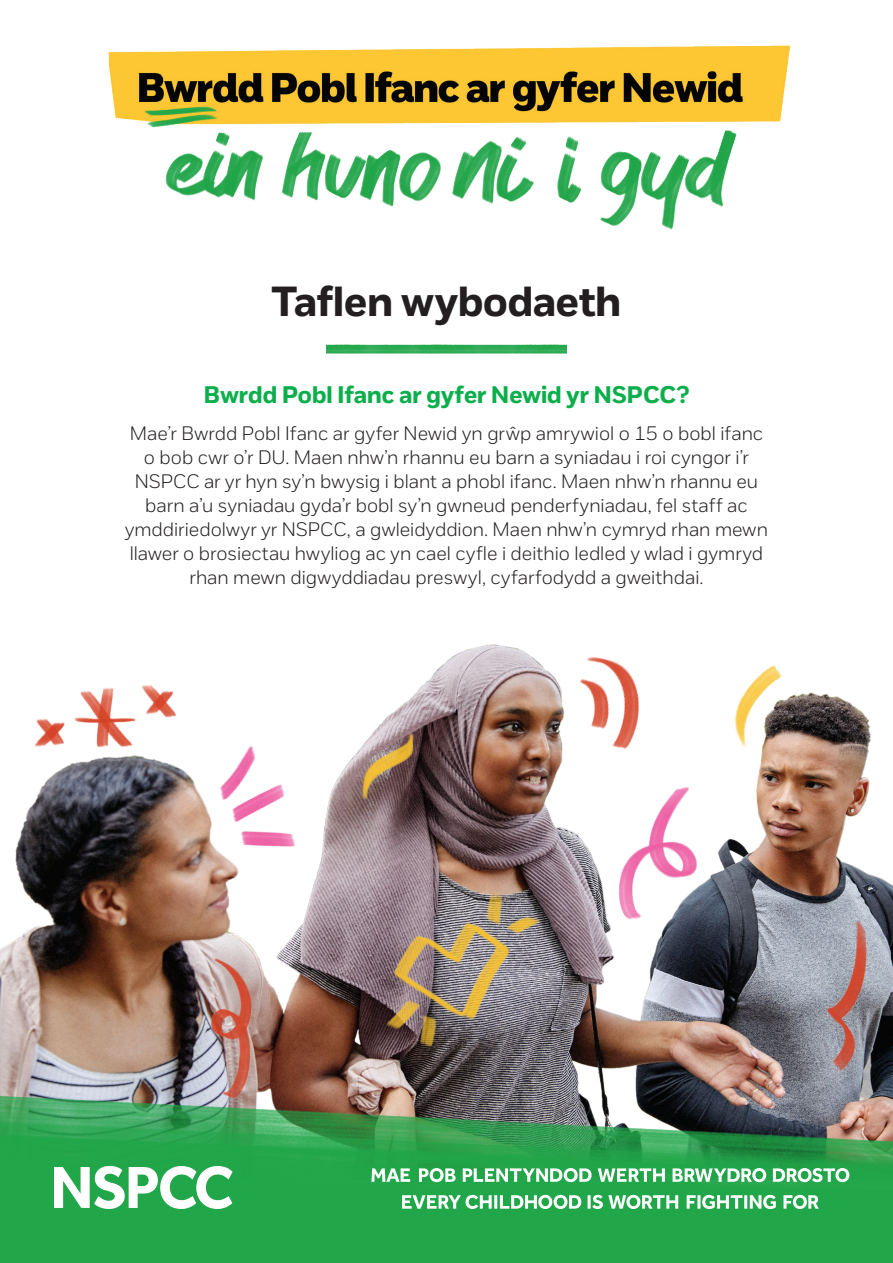
<style>
.page{position:relative;width:893px;height:1263px;background:#fff}
.page>*{position:absolute;margin:0;border:0;box-sizing:border-box;transform-origin:0 0}
.t1{font:700 42px "NSPCC";letter-spacing:-.005em;color:#231f20}
.t2{font:700 24px "NSPCC";letter-spacing:.005em;color:#0cae4c}
.t3{font:300 19.5px/24px "NSPCC";color:#231f20;text-align:center}
</style>
<div class="page">
<img style="left:108px;top:45px;width:683px;height:83px">
<img style="left:327px;top:344px;width:239px;height:10px">
<img style="left:0;top:644px;width:893px;height:358px">
<img style="left:203px;top:734px;width:110px;height:137px">
<img style="left:11px;top:644px;width:188px;height:160px">
<img style="left:365px;top:882px;width:194px;height:120px">
<img style="left:579px;top:777px;width:163px;height:155px">
<img style="left:339px;top:726px;width:95px;height:81px">
<img style="left:798px;top:909px;width:95px;height:93px">
<img style="left:150px;top:950px;width:147px;height:52px">
<img style="left:565px;top:644px;width:90px;height:117px">
<img style="left:708px;top:648px;width:92px;height:111px">
<img style="left:165px;top:130px;width:572px;height:100px">
<img style="left:0;top:1002px;width:893px;height:261px">
<svg style="left:54px;top:1166px;width:179px;height:43px"></svg>
<svg style="left:402px;top:1195px;width:417px;height:14px"></svg>
<svg style="left:371px;top:1168px;width:39px;height:14px"></svg>
<svg style="left:419px;top:1168px;width:37px;height:14px"></svg>
<svg style="left:463px;top:1168px;width:129px;height:14px"></svg>
<svg style="left:598px;top:1168px;width:67px;height:14px"></svg>
<svg style="left:673px;top:1168px;width:93px;height:14px"></svg>
<svg style="left:773px;top:1168px;width:76px;height:14px"></svg>
<h1 class="t1" style="left:272px;top:276px;width:350px">Taflen wybodaeth</h1>
<p class="t2" style="left:204px;top:380px;width:487px">Bwrdd Pobl Ifanc ar gyfer Newid yr NSPCC?</p>
<p class="t3" style="left:125px;top:421px;width:644px">Mae’r Bwrdd Pobl Ifanc ar gyfer Newid yn grŵp amrywiol o 15 o bobl ifanc o bob cwr o’r DU. Maen nhw’n rhannu eu barn a syniadau i roi cyngor i’r NSPCC ar yr hyn sy’n bwysig i blant a phobl ifanc. Maen nhw’n rhannu eu barn a’u syniadau gyda’r bobl sy’n gwneud penderfyniadau, fel staff ac ymddiriedolwyr yr NSPCC, a gwleidyddion. Maen nhw’n cymryd rhan mewn llawer o brosiectau hwyliog ac yn cael cyfle i deithio ledled y wlad i gymryd rhan mewn digwyddiadau preswyl, cyfarfodydd a gweithdai.</p>
</div>
